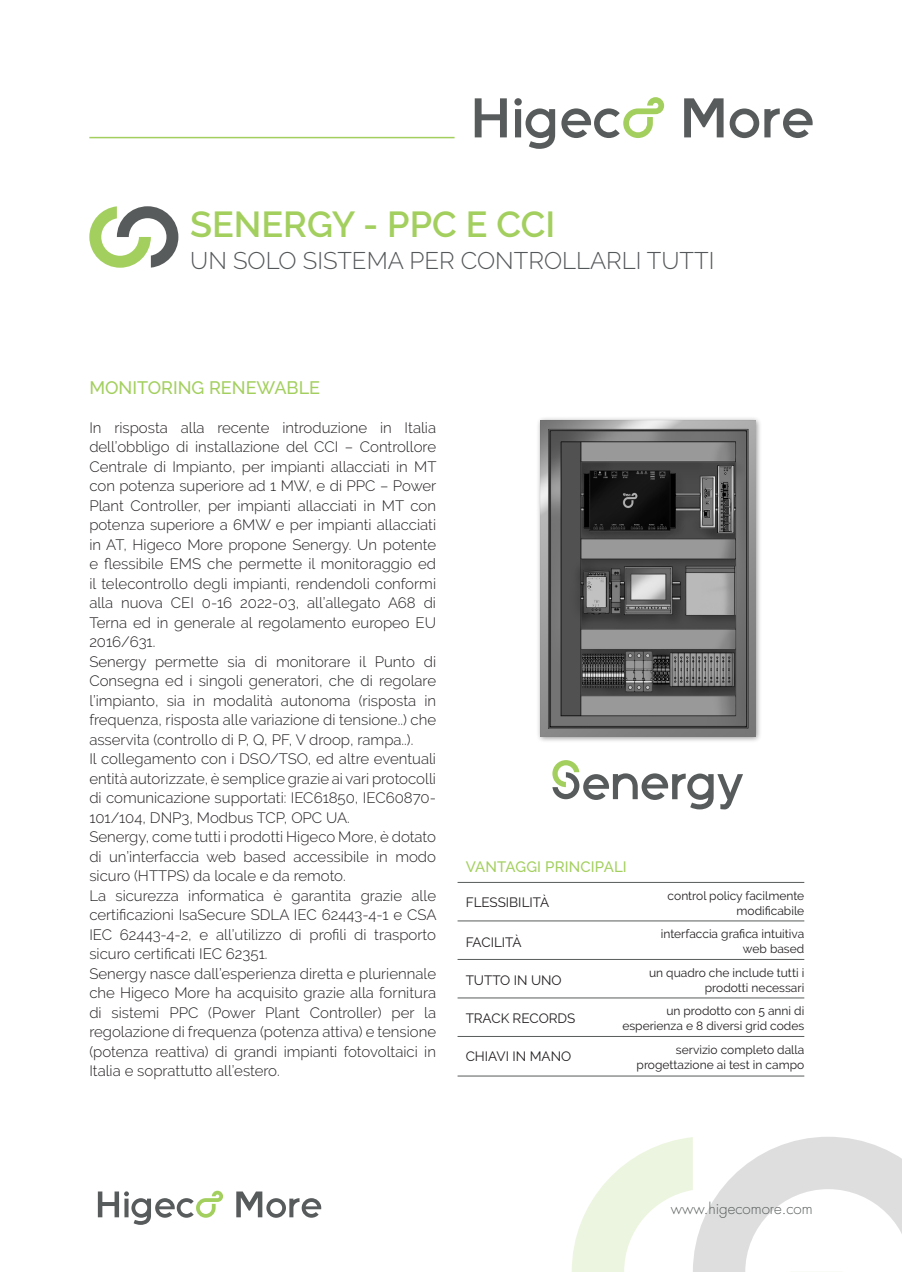
<style>
.page{position:relative;width:902px;height:1272px;background:#fff}
.page>*{position:absolute;margin:0;border:0;box-sizing:border-box;transform-origin:0 0}
.t1{font:600 36px "Raleway";color:#a3cf5e}
.t2{font:300 24px "Raleway";color:#545759}
.t3{font:500 18px "Raleway";color:#a3cf5e}
.t4{font:300 15px/19.5px "Raleway";color:#231f20;text-align:justify}
.t5{font:300 15px "Futura LT";color:#575c5b}
.t6{font:500 15px "Raleway";letter-spacing:.01em;color:#a3cf5e}
.t7{font:13.5px "Raleway";color:#231f20}
.t8{font:12px/15px "Raleway";color:#231f20;text-align:right}
</style>
<div class="page">
<svg style="left:474px;top:98px;width:33px;height:39px"></svg>
<svg style="left:684px;top:98px;width:39px;height:39px"></svg>
<svg style="left:729px;top:108px;width:83px;height:30px"></svg>
<svg style="left:561px;top:97px;width:103px;height:41px"></svg>
<svg style="left:514px;top:98px;width:41px;height:51px"></svg>
<hr style="left:89px;top:137px;width:365px;height:1px;background:#a3cf5e">
<svg style="left:89px;top:206px;width:89px;height:62px"></svg>
<svg style="left:236px;top:1191px;width:85px;height:26px"></svg>
<svg style="left:98px;top:1190px;width:125px;height:34px"></svg>
<hr style="left:457px;top:882px;width:347px;height:1px;background:#575c5b">
<hr style="left:457px;top:920px;width:347px;height:1px;background:#575c5b">
<hr style="left:457px;top:959px;width:347px;height:1px;background:#575c5b">
<div style="left:536px;top:416px;width:226px;height:327px;background:#231f20;opacity:.5"></div>
<img style="left:540px;top:420px;width:215px;height:316px">
<hr style="left:457px;top:997px;width:347px;height:1px;background:#575c5b">
<hr style="left:457px;top:1036px;width:347px;height:1px;background:#575c5b">
<hr style="left:457px;top:1075px;width:347px;height:1px;background:#575c5b">
<svg style="left:572px;top:1137px;width:329px;height:134px"></svg>
<svg style="left:552px;top:760px;width:191px;height:49px"></svg>
<p class="t1" style="left:190px;top:203px;width:366px">SENERGY - PPC E CCI</p>
<p class="t2" style="left:190px;top:246px;width:525px">UN SOLO SISTEMA PER CONTROLLARLI TUTTI</p>
<p class="t3" style="left:89px;top:377px;width:232px">MONITORING RENEWABLE</p>
<p class="t4" style="left:89px;top:417px;width:348px">In risposta alla recente introduzione in Italia dell’obbligo di installazione del CCI – Controllore Centrale di Impianto, per impianti allacciati in MT con potenza superiore ad 1 MW, e di PPC – Power Plant Controller, per impianti allacciati in MT con potenza superiore a 6MW e per impianti allacciati in AT, Higeco More propone Senergy. Un potente e flessibile EMS che permette il monitoraggio ed il telecontrollo degli impianti, rendendoli conformi alla nuova CEI 0-16 2022-03, all’allegato A68 di Terna ed in generale al regolamento europeo EU 2016/631.</p>
<p class="t4" style="left:89px;top:651px;width:348px">Senergy permette sia di monitorare il Punto di Consegna ed i singoli generatori, che di regolare l’impianto, sia in modalità autonoma (risposta in frequenza, risposta alle variazione di tensione..) che asservita (controllo di P, Q, PF, V droop, rampa..).</p>
<p class="t4" style="left:89px;top:749px;width:348px">Il collegamento con i DSO/TSO, ed altre eventuali entità autorizzate, è semplice grazie ai vari protocolli di comunicazione supportati: IEC61850, IEC60870- 101/104, DNP3, Modbus TCP, OPC UA.</p>
<p class="t4" style="left:89px;top:827px;width:348px">Senergy, come tutti i prodotti Higeco More, è dotato di un’interfaccia web based accessibile in modo sicuro (HTTPS) da locale e da remoto.</p>
<p class="t4" style="left:89px;top:885px;width:349px">La sicurezza informatica è garantita grazie alle certificazioni IsaSecure SDLA IEC 62443-4-1 e CSA IEC 62443-4-2, e all’utilizzo di profili di trasporto sicuro certificati IEC 62351.</p>
<p class="t4" style="left:89px;top:963px;width:348px">Senergy nasce dall’esperienza diretta e pluriennale che Higeco More ha acquisito grazie alla fornitura di sistemi PPC (Power Plant Controller) per la regolazione di frequenza (potenza attiva) e tensione (potenza reattiva) di grandi impianti fotovoltaici in Italia e soprattutto all’estero.</p>
<p class="t6" style="left:465px;top:858px;width:162px">VANTAGGI PRINCIPALI</p>
<p class="t7" style="left:465px;top:894px;width:85px">FLESSIBILITÀ</p>
<p class="t7" style="left:465px;top:933px;width:57px">FACILITÀ</p>
<p class="t7" style="left:465px;top:972px;width:97px">TUTTO IN UNO</p>
<p class="t8" style="left:667px;top:888px;width:138px">control policy facilmente</p>
<p class="t8" style="left:736px;top:903px;width:69px">modificabile</p>
<p class="t8" style="left:660px;top:926px;width:145px">interfaccia grafica intuitiva</p>
<p class="t8" style="left:742px;top:941px;width:63px">web based</p>
<p class="t8" style="left:649px;top:965px;width:157px">un quadro che include tutti i</p>
<p class="t8" style="left:704px;top:980px;width:101px">prodotti necessari</p>
<p class="t7" style="left:465px;top:1009px;width:111px">TRACK RECORDS</p>
<p class="t8" style="left:622px;top:1003px;width:183px">un prodotto con 5 anni di esperienza e 8 diversi grid codes</p>
<p class="t7" style="left:465px;top:1048px;width:107px">CHIAVI IN MANO</p>
<p class="t8" style="left:636px;top:1042px;width:169px">servizio completo dalla progettazione ai test in campo</p>
<p class="t5" style="left:670px;top:1199px;width:143px">www.higecomore.com</p>
</div>
